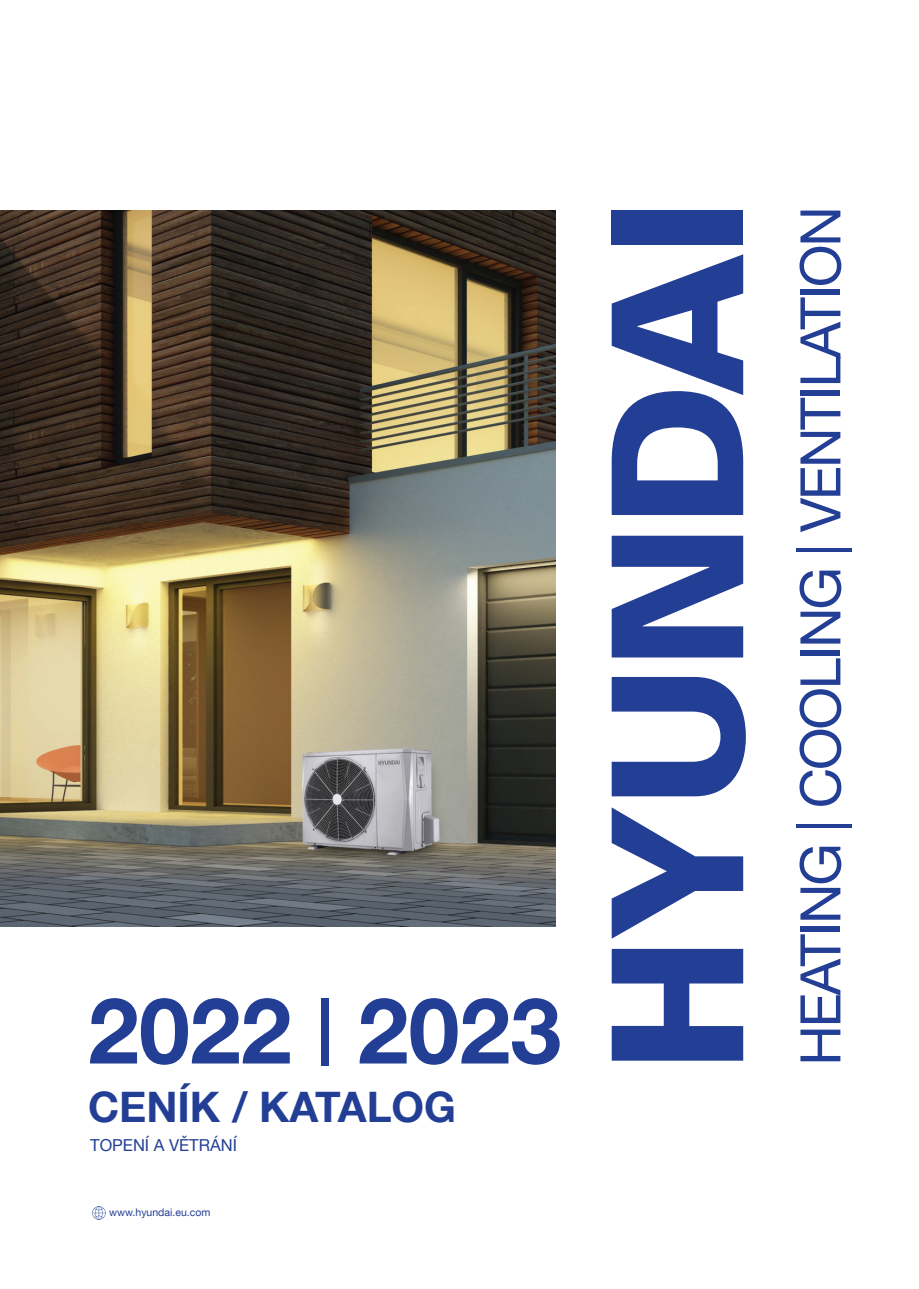
<style>
.page{position:relative;width:919px;height:1289px;background:#fff}
.page>*{position:absolute;margin:0;border:0;box-sizing:border-box;transform-origin:0 0}
.t1{font:700 91.5px "Helvetica Neue LT Com";color:#233e95}
.t2{font:55.95px "Helvetica Neue LT Com";letter-spacing:-.04em;color:#233e95}
.t3{font:700 42px "Helvetica Neue LT Com";color:#233e95}
.t4{font:16.5px "Helvetica Neue LT Com";color:#233e95}
.t5{font:10.5px "Helvetica Neue LT Com";color:#233e95}
.s1{font-size:67.5px}
</style>
<div class="page">
<svg style="left:92px;top:1206px;width:14px;height:13px"></svg>
<img style="left:0;top:210px;width:556px;height:716px">
<svg style="left:611px;top:948px;width:132px;height:112px"></svg>
<svg style="left:611px;top:807px;width:132px;height:131px"></svg>
<svg style="left:611px;top:677px;width:134px;height:119px"></svg>
<svg style="left:611px;top:535px;width:132px;height:122px"></svg>
<svg style="left:611px;top:254px;width:132px;height:261px"></svg>
<div style="left:611px;top:210px;width:132px;height:35px;background:#233e95"></div>
<h1 class="t1" style="left:88px;top:991px;width:474px">2022 <span class="s1">|</span> 2023</h1>
<p class="t3" style="left:88px;top:1088px;width:369px">CENÍK / KATALOG</p>
<p class="t4" style="left:90px;top:1135px;width:148px">TOPENÍ A VĚTRÁNÍ</p>
<p class="t5" style="left:109px;top:1207px;width:103px">www.hyundai.eu.com</p>
<p class="t2" style="left:796px;top:1065px;width:860px;rotate:-90deg">HEATING | COOLING | VENTILATION</p>
</div>
